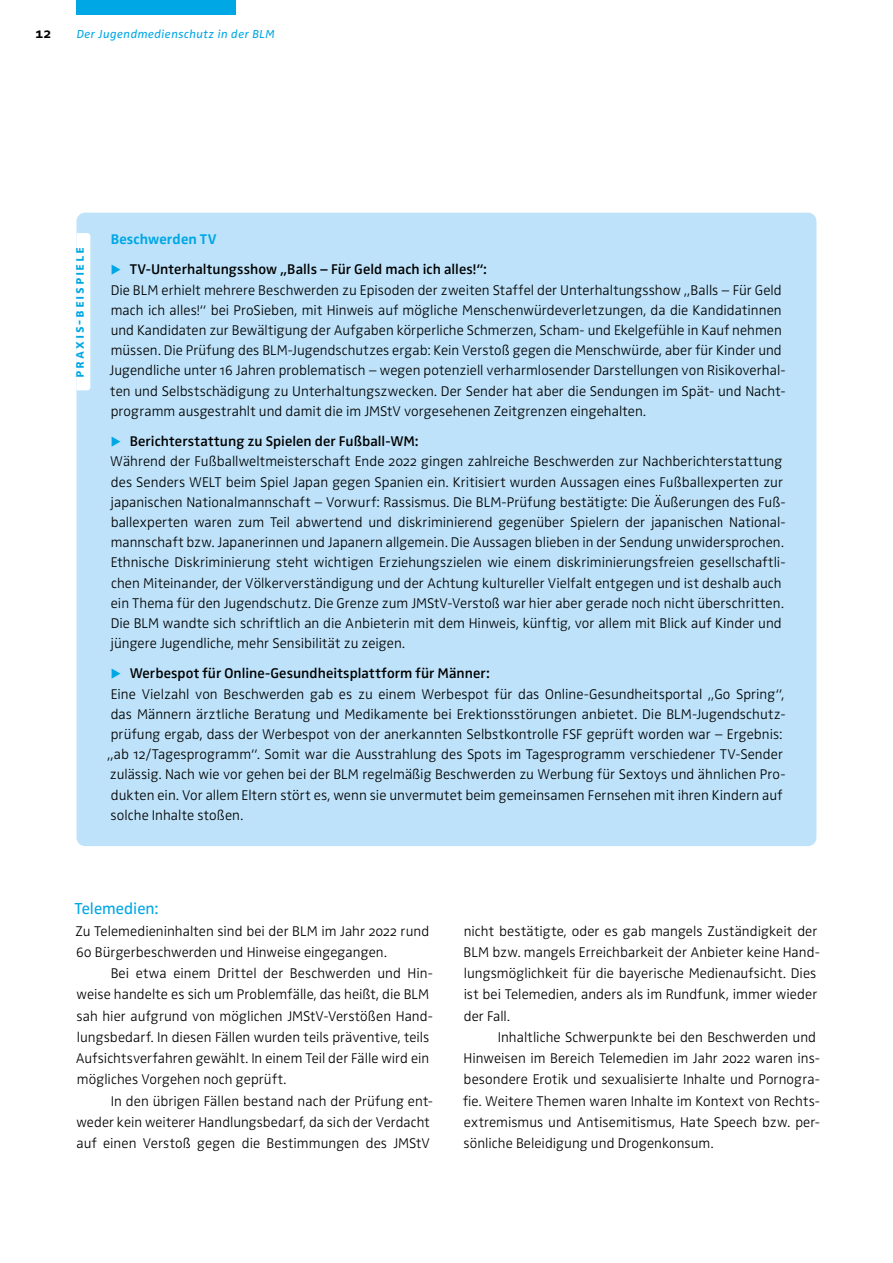
<style>
.page{position:relative;width:893px;height:1263px;background:#fff}
.page>*{position:absolute;margin:0;border:0;box-sizing:border-box;transform-origin:0 0}
.t1{font:16.5px "Zwo OT";color:#00a7e5}
.t2{font:300 14.55px/20.2px "Zwo OT";letter-spacing:.005em;color:#000}
.t3{font:600 14.55px/30.3px "Zwo OT";letter-spacing:.005em;color:#000}
.t4{font:700 14.55px "Zwo OT";letter-spacing:.11em;color:#00a7e5}
.t5{font:700 14.55px "Zwo OT";color:#000}
.t6{font:italic 12px "Zwo OT";letter-spacing:.035em;color:#00a7e5}
.s1{font-weight:700;color:#00a7e5}
.s2{font-weight:300;color:#00a7e5}
.s3{color:#00a7e5}
.s4{font-weight:600}
</style>
<div class="page">
<div style="left:77px;top:0;width:159px;height:15px;background:#00a7e5"></div>
<div style="left:77px;top:213px;width:739px;height:633px;background:#bde2f9;border-radius:9px"></div>
<div style="left:77px;top:233px;width:13px;height:157px;background:#fff"></div>
<p class="t5" style="left:35px;top:25px;width:18px">12</p>
<p class="t6" style="left:77px;top:27px;width:200px">Der Jugendmedienschutz in der BLM</p>
<p class="t4" style="left:70px;top:378px;width:133px;rotate:-90deg">praxis-beispiele</p>
<p class="t3" style="left:110px;top:224px;width:378px"><span class="s1">Beschwerden TV<br></span><span class="s2">▶</span> TV-Unterhaltungsshow „Balls – Für Geld mach ich alles!“:</p>
<p class="t2" style="left:110px;top:280px;width:677px">Die BLM erhielt mehrere Beschwerden zu Episoden der zweiten Staffel der Unterhaltungsshow „Balls – Für Geld mach ich alles!“ bei ProSieben, mit Hinweis auf mögliche Menschenwürdeverletzungen, da die Kandidatinnen und Kandidaten zur Bewältigung der Aufgaben körperliche Schmerzen, Scham- und Ekelgefühle in Kauf nehmen müssen. Die Prüfung des BLM-Jugendschutzes ergab: Kein Verstoß gegen die Menschwürde, aber für Kinder und Jugendliche unter 16 Jahren problematisch – wegen potenziell verharmlosender Darstellungen von Risikoverhal&shy;ten und Selbstschädigung zu Unterhaltungszwecken. Der Sender hat aber die Sendungen im Spät- und Nacht&shy;programm ausgestrahlt und damit die im JMStV vorgesehenen Zeitgrenzen eingehalten.</p>
<p class="t2" style="left:110px;top:431px;width:677px"><span class="s3">▶</span> <span class="s4">Berichterstattung zu Spielen der Fußball-WM:<br></span>Während der Fußballweltmeisterschaft Ende 2022 gingen zahlreiche Beschwerden zur Nachberichterstattung des Senders WELT beim Spiel Japan gegen Spanien ein. Kritisiert wurden Aussagen eines Fußballexperten zur japanischen Nationalmannschaft – Vorwurf: Rassismus. Die BLM-Prüfung bestätigte: Die Äußerungen des Fuß&shy;ballexperten waren zum Teil abwertend und diskriminierend gegenüber Spielern der japanischen National&shy;mannschaft bzw. Japanerinnen und Japanern allgemein. Die Aussagen blieben in der Sendung unwidersprochen.<br>Ethnische Diskriminierung steht wichtigen Erziehungszielen wie einem diskriminierungsfreien gesellschaftli&shy;chen Miteinander, der Völkerverständigung und der Achtung kultureller Vielfalt entgegen und ist deshalb auch ein Thema für den Jugendschutz. Die Grenze zum JMStV-Verstoß war hier aber gerade noch nicht überschritten.<br>Die BLM wandte sich schriftlich an die Anbieterin mit dem Hinweis, künftig, vor allem mit Blick auf Kinder und jüngere Jugendliche, mehr Sensibilität zu zeigen.</p>
<p class="t2" style="left:107px;top:664px;width:680px"><span class="s3">▶</span> <span class="s4">Werbespot für Online-Gesundheitsplattform für Männer:<br></span>Eine Vielzahl von Beschwerden gab es zu einem Werbespot für das Online-Gesundheitsportal „Go Spring“, das Männern ärztliche Beratung und Medikamente bei Erektionsstörungen anbietet. Die BLM-Jugendschutz&shy;prüfung ergab, dass der Werbespot von der anerkannten Selbstkontrolle FSF geprüft worden war – Ergebnis: „ab 12/Tagesprogramm“. Somit war die Ausstrahlung des Spots im Tagesprogramm verschiedener TV-Sender zulässig. Nach wie vor gehen bei der BLM regelmäßig Beschwerden zu Werbung für Sextoys und ähnlichen Pro&shy;dukten ein. Vor allem Eltern stört es, wenn sie unvermutet beim gemeinsamen Fernsehen mit ihren Kindern auf solche Inhalte stoßen.</p>
<p class="t1" style="left:75px;top:899px;width:85px">Telemedien:</p>
<p class="t2" style="left:75px;top:920px;width:355px;line-height:21.3px">Zu Telemedieninhalten sind bei der BLM im Jahr 2022 rund<br>60 Bürgerbeschwerden und Hinweise eingegangen.</p>
<p class="t2" style="left:76px;top:963px;width:359px;line-height:21.3px;text-indent:35px">Bei etwa einem Drittel der Beschwerden und Hin&shy;weise handelte es sich um Problemfälle, das heißt, die BLM sah hier aufgrund von möglichen JMStV-Verstößen Hand&shy;lungsbedarf. In diesen Fällen wurden teils präventive, teils Aufsichtsverfahren gewählt. In einem Teil der Fälle wird ein mögliches Vorgehen noch geprüft.</p>
<p class="t2" style="left:76px;top:1090px;width:358px;line-height:21.3px;text-indent:34px">In den übrigen Fällen bestand nach der Prüfung ent&shy;weder kein weiterer Handlungsbedarf, da sich der Verdacht auf einen Verstoß gegen die Bestimmungen des JMStV</p>
<p class="t2" style="left:464px;top:920px;width:358px;line-height:21.3px">nicht bestätigte, oder es gab mangels Zuständigkeit der BLM bzw. mangels Erreichbarkeit der Anbieter keine Hand&shy;lungsmöglichkeit für die bayerische Medienaufsicht. Dies ist bei Telemedien, anders als im Rundfunk, immer wieder der Fall.</p>
<p class="t2" style="left:463px;top:1027px;width:358px;line-height:21.3px;text-indent:35px">Inhaltliche Schwerpunkte bei den Beschwerden und Hinweisen im Bereich Telemedien im Jahr 2022 waren ins&shy;besondere Erotik und sexualisierte Inhalte und Pornogra&shy;fie. Weitere Themen waren Inhalte im Kontext von Rechts&shy;extremismus und Antisemitismus, Hate Speech bzw. per&shy;sönliche Beleidigung und Drogenkonsum.</p>
</div>
